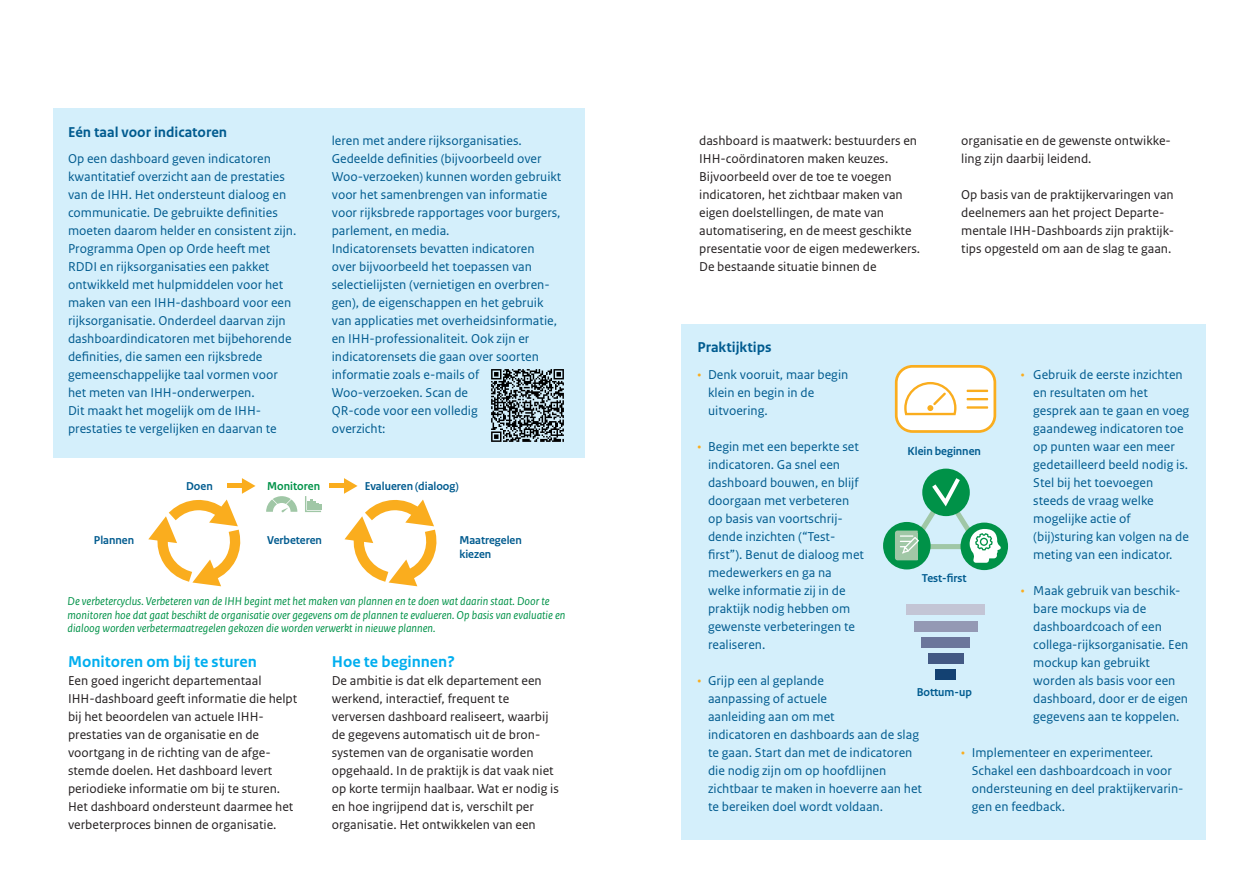
<style>
.page{position:relative;width:1259px;height:893px;background:#fff}
.page>*{position:absolute;margin:0;border:0;box-sizing:border-box;transform-origin:0 0}
.t1{font:700 16.5px "Rijksoverheid Sans Text";color:#00aeef}
.t2{font:700 15px "Rijksoverheid Sans Text";color:#005b8f}
.t3{font:13.5px/18px "Rijksoverheid Sans Text";color:#005b8f}
.t4{font:13.5px/18px "Rijksoverheid Sans Text";color:#231f20}
.t5{font:italic 12px/13.5px "Rijksoverheid Sans Text";color:#009248}
.t6{font:700 12px "Rijksoverheid Sans Heading";color:#005b8f}
.t7{font:700 12px "Rijksoverheid Sans Heading";color:#009248}
.s1{color:#faad1e}
</style>
<div class="page">
<div style="left:53px;top:109px;width:532px;height:349px;background:#d4effb"></div>
<svg style="left:491px;top:369px;width:73px;height:73px"></svg>
<div style="left:681px;top:325px;width:524px;height:515px;background:#d4effb"></div>
<div style="left:935px;top:670px;width:20px;height:10px;background:#134172"></div>
<div style="left:928px;top:654px;width:35px;height:10px;background:#435984"></div>
<div style="left:921px;top:637px;width:48px;height:10px;background:#6b769b"></div>
<div style="left:914px;top:621px;width:63px;height:10px;background:#9499b4"></div>
<div style="left:906px;top:605px;width:78px;height:10px;background:#c3c5d5"></div>
<svg style="left:266px;top:496px;width:31px;height:16px"></svg>
<svg style="left:305px;top:496px;width:17px;height:16px"></svg>
<svg style="left:148px;top:478px;width:107px;height:109px"></svg>
<hr style="left:330px;top:484px;width:20px;height:4px;background:#faad1e">
<svg style="left:339px;top:478px;width:98px;height:109px"></svg>
<div style="left:922px;top:469px;width:47px;height:47px;background:#009248;border-radius:50%"></div>
<div style="left:960px;top:523px;width:48px;height:47px;background:#009248;border-radius:50%"></div>
<div style="left:883px;top:522px;width:47px;height:47px;background:#009248;border-radius:50%"></div>
<svg style="left:895px;top:474px;width:106px;height:89px"></svg>
<div style="left:896px;top:366px;width:99px;height:65px;background:#fff;border-radius:16px"></div>
<div style="left:895px;top:365px;width:101px;height:68px;border:3px solid #faad1e;border-radius:16px"></div>
<svg style="left:904px;top:382px;width:52px;height:33px"></svg>
<hr style="left:966px;top:390px;width:22px;height:2px;background:#faad1e">
<hr style="left:966px;top:398px;width:22px;height:2px;background:#faad1e">
<hr style="left:966px;top:406px;width:22px;height:3px;background:#faad1e">
<p class="t2" style="left:68px;top:124px;width:161px">Eén taal voor indicatoren</p>
<p class="t3" style="left:68px;top:149px;width:230px">Op een dashboard geven indicatoren kwantitatief overzicht aan de prestaties van de IHH. Het ondersteunt dialoog en communicatie. De gebruikte definities moeten daarom helder en consistent zijn.</p>
<p class="t3" style="left:68px;top:239px;width:225px">Programma Open op Orde heeft met RDDI en rijksorganisaties een pakket ontwikkeld met hulpmiddelen voor het maken van een IHH-dashboard voor een rijksorganisatie. Onderdeel daarvan zijn dashboardindicatoren met bijbehorende definities, die samen een rijksbrede gemeenschappelijke taal vormen voor het meten van IHH-onderwerpen.</p>
<p class="t3" style="left:68px;top:401px;width:210px">Dit maakt het mogelijk om de IHH&shy;prestaties te vergelijken en daarvan te</p>
<p class="t3" style="left:332px;top:131px;width:231px">leren met andere rijksorganisaties.<br>Gedeelde definities (bijvoorbeeld over Woo-verzoeken) kunnen worden gebruikt voor het samenbrengen van informatie voor rijksbrede rapportages voor burgers, parlement, en media.</p>
<p class="t3" style="left:332px;top:239px;width:227px">Indicatorensets bevatten indicatoren over bijvoorbeeld het toepassen van selectielijsten (vernietigen en overbren&shy;gen), de eigenschappen en het gebruik van applicaties met overheidsinformatie, en IHH-professionaliteit. Ook zijn er indicatorensets die gaan over soorten informatie zoals e-mails of</p>
<p class="t3" style="left:332px;top:383px;width:138px">Woo-verzoeken. Scan de</p>
<p class="t3" style="left:332px;top:401px;width:148px">QR-code voor een volledig</p>
<p class="t3" style="left:332px;top:419px;width:55px">overzicht:</p>
<p class="t6" style="left:186px;top:480px;width:28px">Doen</p>
<p class="t7" style="left:267px;top:480px;width:54px">Monitoren</p>
<p class="t6" style="left:365px;top:480px;width:95px">Evalueren (dialoog)</p>
<p class="t6" style="left:94px;top:534px;width:42px">Plannen</p>
<p class="t6" style="left:267px;top:534px;width:56px">Verbeteren</p>
<p class="t6" style="left:459px;top:534px;width:64px">Maatregelen</p>
<p class="t6" style="left:459px;top:547px;width:33px">kiezen</p>
<p class="t5" style="left:68px;top:595px;width:499px">De verbetercyclus. Verbeteren van de IHH begint met het maken van plannen en te doen wat daarin staat. Door te monitoren hoe dat gaat beschikt de organisatie over gegevens om de plannen te evalueren. Op basis van evaluatie en dialoog worden verbetermaatregelen gekozen die worden verwerkt in nieuwe plannen.</p>
<p class="t1" style="left:68px;top:652px;width:190px">Monitoren om bij te sturen</p>
<p class="t4" style="left:68px;top:671px;width:231px">Een goed ingericht departementaal IHH-dashboard geeft informatie die helpt bij het beoordelen van actuele IHH&shy;prestaties van de organisatie en de voortgang in de richting van de afge&shy;stemde doelen. Het dashboard levert periodieke informatie om bij te sturen.<br>Het dashboard ondersteunt daarmee het verbeterproces binnen de organisatie.</p>
<p class="t1" style="left:332px;top:652px;width:125px">Hoe te beginnen?</p>
<p class="t4" style="left:332px;top:671px;width:229px">De ambitie is dat elk departement een werkend, interactief, frequent te verversen dashboard realiseert, waarbij de gegevens automatisch uit de bron&shy;systemen van de organisatie worden opgehaald. In de praktijk is dat vaak niet op korte termijn haalbaar. Wat er nodig is en hoe ingrijpend dat is, verschilt per organisatie. Het ontwikkelen van een</p>
<p class="t4" style="left:699px;top:131px;width:223px">dashboard is maatwerk: bestuurders en IHH-coördinatoren maken keuzes.<br>Bijvoorbeeld over de toe te voegen indicatoren, het zichtbaar maken van eigen doelstellingen, de mate van automatisering, en de meest geschikte presentatie voor de eigen medewerkers.<br>De bestaande situatie binnen de</p>
<p class="t4" style="left:961px;top:131px;width:211px">organisatie en de gewenste ontwikke&shy;ling zijn daarbij leidend.</p>
<p class="t4" style="left:961px;top:185px;width:214px">Op basis van de praktijkervaringen van deelnemers aan het project Departe&shy;mentale IHH-Dashboards zijn praktijk&shy;tips opgesteld om aan de slag te gaan.</p>
<p class="t2" style="left:697px;top:338px;width:75px">Praktijktips</p>
<p class="t3" style="left:708px;top:365px;width:142px;text-indent:-10px"><span class="s1">•</span> Denk vooruit, maar begin klein en begin in de uitvoering.</p>
<p class="t3" style="left:708px;top:437px;width:157px;text-indent:-10px"><span class="s1">•</span> Begin met een beperkte set indicatoren. Ga snel een dashboard bouwen, en blijf doorgaan met verbeteren op basis van voortschrij&shy;dende inzichten (“Test&shy;first”). Benut de dialoog met medewerkers en ga na welke informatie zij in de praktijk nodig hebben om gewenste verbeteringen te realiseren.</p>
<p class="t3" style="left:708px;top:671px;width:215px;text-indent:-10px"><span class="s1">•</span> Grijp een al geplande<br>aanpassing of actuele<br>aanleiding aan om met<br>indicatoren en dashboards aan de slag te gaan. Start dan met de indicatoren die nodig zijn om op hoofdlijnen zichtbaar te maken in hoeverre aan het te bereiken doel wordt voldaan.</p>
<p class="t3" style="left:1033px;top:365px;width:157px;text-indent:-12px"><span class="s1">•</span> Gebruik de eerste inzichten en resultaten om het gesprek aan te gaan en voeg gaandeweg indicatoren toe op punten waar een meer gedetailleerd beeld nodig is.<br>Stel bij het toevoegen steeds de vraag welke mogelijke actie of</p>
<p class="t3" style="left:1033px;top:527px;width:157px">(bij)sturing kan volgen na de meting van een indicator.</p>
<p class="t3" style="left:1033px;top:581px;width:157px;text-indent:-12px"><span class="s1">•</span> Maak gebruik van beschik&shy;bare mockups via de dashboardcoach of een collega-rijksorganisatie. Een mockup kan gebruikt worden als basis voor een dashboard, door er de eigen gegevens aan te koppelen.</p>
<p class="t3" style="left:971px;top:743px;width:213px;text-indent:-10px"><span class="s1">•</span> Implementeer en experimenteer.<br>Schakel een dashboardcoach in voor ondersteuning en deel praktijkervarin&shy;gen en feedback.</p>
<p class="t6" style="left:907px;top:444px;width:75px">Klein beginnen</p>
<p class="t6" style="left:922px;top:572px;width:46px">Test-first</p>
<p class="t6" style="left:916px;top:686px;width:57px">Bottum-up</p>
</div>
